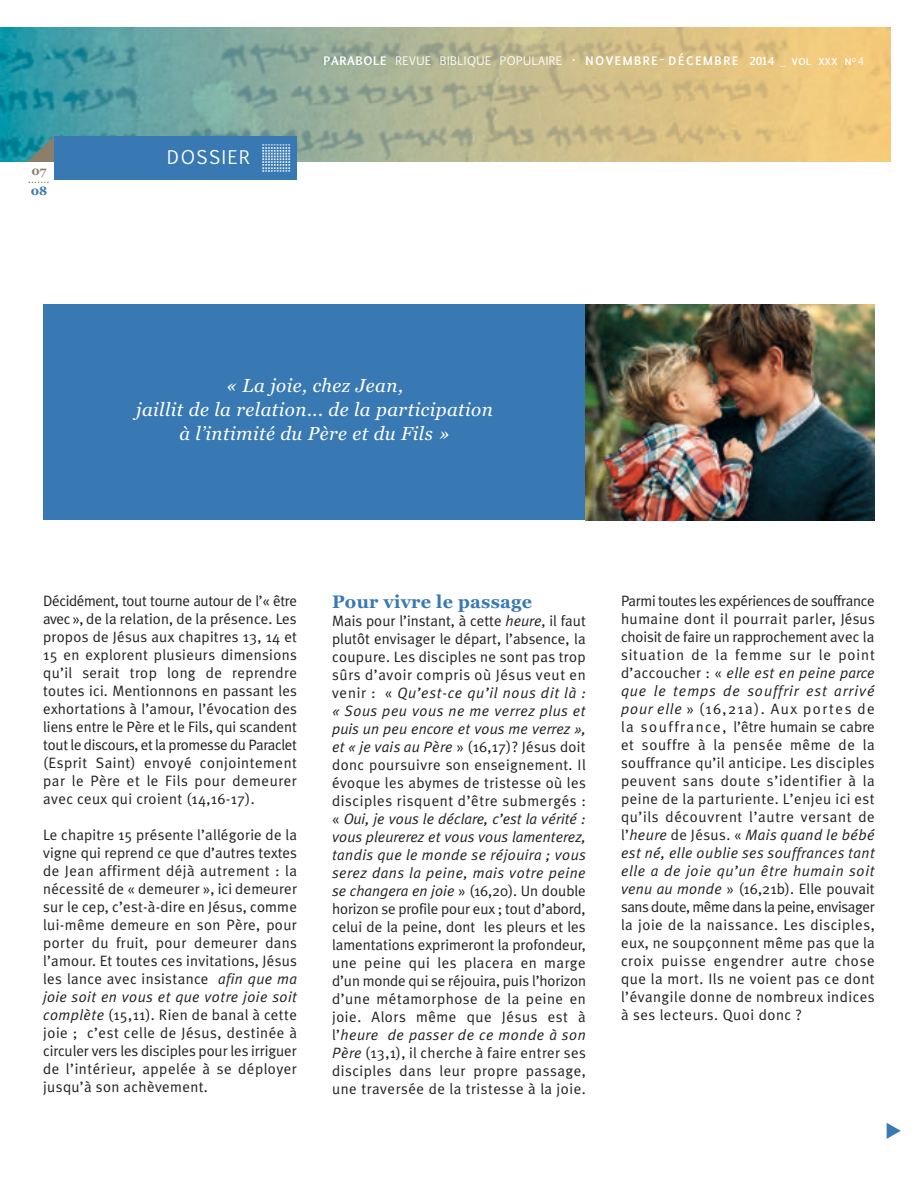
<style>
.page{position:relative;width:918px;height:1188px;background:#fff}
.page>*{position:absolute;margin:0;border:0;box-sizing:border-box;transform-origin:0 0}
.t1{font:italic 18.75px/24px "Georgia";letter-spacing:.025em;color:#fff;text-align:center}
.t2{font:700 18px "Georgia";letter-spacing:.015em;color:#3879b3}
.t3{font:18px "Euphemia UCAS";letter-spacing:.1em;color:#fff}
.t4{font:15px/18px "Meta Plus Normal";letter-spacing:.035em;color:#231f20;text-align:justify}
.t5{font:700 12px "Georgia";color:#8c7e69}
.t6{font:700 12px "Georgia";color:#3879b3}
.t7{font:700 11.25px "Euphemia UCAS";letter-spacing:.135em;color:#fff}
.s1{font-weight:400}
.s2{font-weight:400;font-size:15px}
.s3{font-size:10.5px}
.s4{font-weight:400;font-size:10.5px}
.s5{font-size:9px}
.s6{font-style:italic}
</style>
<div class="page">
<img style="left:0;top:27px;width:891px;height:135px">
<svg style="left:27px;top:136px;width:27px;height:26px"></svg>
<div style="left:54px;top:136px;width:243px;height:44px;background:#3879b3"></div>
<svg style="left:28px;top:182px;width:21px;height:1px"></svg>
<div style="left:43px;top:304px;width:555px;height:216px;background:#3879b3"></div>
<img style="left:586px;top:304px;width:289px;height:216px">
<p class="t5" style="left:31px;top:162px;width:17px">07</p>
<p class="t6" style="left:31px;top:182px;width:18px">08</p>
<p class="t3" style="left:167px;top:144px;width:84px">DOSSIER</p>
<p class="t7" style="left:324px;top:53px;width:542px">PARABOLE <span class="s1">REVUE BIBLIQUE POPULAIRE</span> <span class="s2">•</span> NOVEMBRE<span class="s2">-</span> DÉCEMBRE <span class="s3">2014</span> <span class="s4">_</span> <span class="s5">VOL XXX N</span><sup>O</sup> <span class="s4">4</span></p>
<p class="t1" style="left:136px;top:373px;width:358px">« La joie, chez Jean,<br>jaillit de la relation... de la participation à l’intimité du Père et du Fils »</p>
<p class="t4" style="left:43px;top:591px;width:255px">Décidément, tout tourne autour de l’« être avec », de la relation, de la présence. Les propos de Jésus aux chapitres 13, 14 et 15 en explorent plusieurs dimensions qu’il serait trop long de reprendre toutes ici. Mentionnons en passant les exhortations à l’amour, l’évocation des liens entre le Père et le Fils, qui scandent tout le discours, et la promesse du Paraclet (Esprit Saint) envoyé conjointement par le Père et le Fils pour demeurer avec ceux qui croient (14,16-17).</p>
<p class="t4" style="left:43px;top:825px;width:255px">Le chapitre 15 présente l’allégorie de la vigne qui reprend ce que d’autres textes de Jean affirment déjà autrement : la nécessité de « demeurer », ici demeurer sur le cep, c’est-à-dire en Jésus, comme lui-même demeure en son Père, pour porter du fruit, pour demeurer dans l’amour. Et toutes ces invitations, Jésus les lance avec insistance <span class="s6">afin que ma joie soit en vous et que votre joie soit complète</span> (15,11). Rien de banal à cette joie ; c’est celle de Jésus, destinée à circuler vers les disciples pour les irriguer de l’intérieur, appelée à se déployer jusqu’à son achèvement.</p>
<p class="t2" style="left:332px;top:588px;width:202px">Pour vivre le passage</p>
<p class="t4" style="left:332px;top:611px;width:255px">Mais pour l’instant, à cette <span class="s6">heure</span>, il faut plutôt envisager le départ, l’absence, la coupure. Les disciples ne sont pas trop sûrs d’avoir compris où Jésus veut en venir : « <span class="s6">Qu’est-ce qu’il nous dit là : « Sous peu vous ne me verrez plus et puis un peu encore et vous me verrez », et « je vais au Père</span> » (16,17)? Jésus doit donc poursuivre son enseignement. Il évoque les abymes de tristesse où les disciples risquent d’être submergés : « <span class="s6">Oui, je vous le déclare, c’est la vérité : vous pleurerez et vous vous lamenterez, tandis que le monde se réjouira ; vous serez dans la peine, mais votre peine se changera en joie</span> » (16,20). Un double horizon se profile pour eux ; tout d’abord, celui de la peine, dont les pleurs et les lamentations exprimeront la profondeur, une peine qui les placera en marge d’un monde qui se réjouira, puis l’horizon d’une métamorphose de la peine en joie. Alors même que Jésus est à l’<span class="s6">heure de passer de ce monde à son Père</span> (13,1), il cherche à faire entrer ses disciples dans leur propre passage, une traversée de la tristesse à la joie.</p>
<p class="t4" style="left:621px;top:591px;width:255px">Parmi toutes les expériences de souffrance humaine dont il pourrait parler, Jésus choisit de faire un rapprochement avec la situation de la femme sur le point d’accoucher : « <span class="s6">elle est en peine parce que le temps de souffrir est arrivé pour elle</span> » (16,21a). Aux portes de la souffrance, l’être humain se cabre et souffre à la pensée même de la souffrance qu’il anticipe. Les disciples peuvent sans doute s’identifier à la peine de la parturiente. L’enjeu ici est qu’ils découvrent l’autre versant de l’<span class="s6">heure</span> de Jésus. « <span class="s6">Mais quand le bébé est né, elle oublie ses souffrances tant elle a de joie qu’un être humain soit venu au monde</span> » (16,21b). Elle pouvait sans doute, même dans la peine, envisager la joie de la naissance. Les disciples, eux, ne soupçonnent même pas que la croix puisse engendrer autre chose que la mort. Ils ne voient pas ce dont l’évangile donne de nombreux indices à ses lecteurs. Quoi donc ?</p>
</div>
